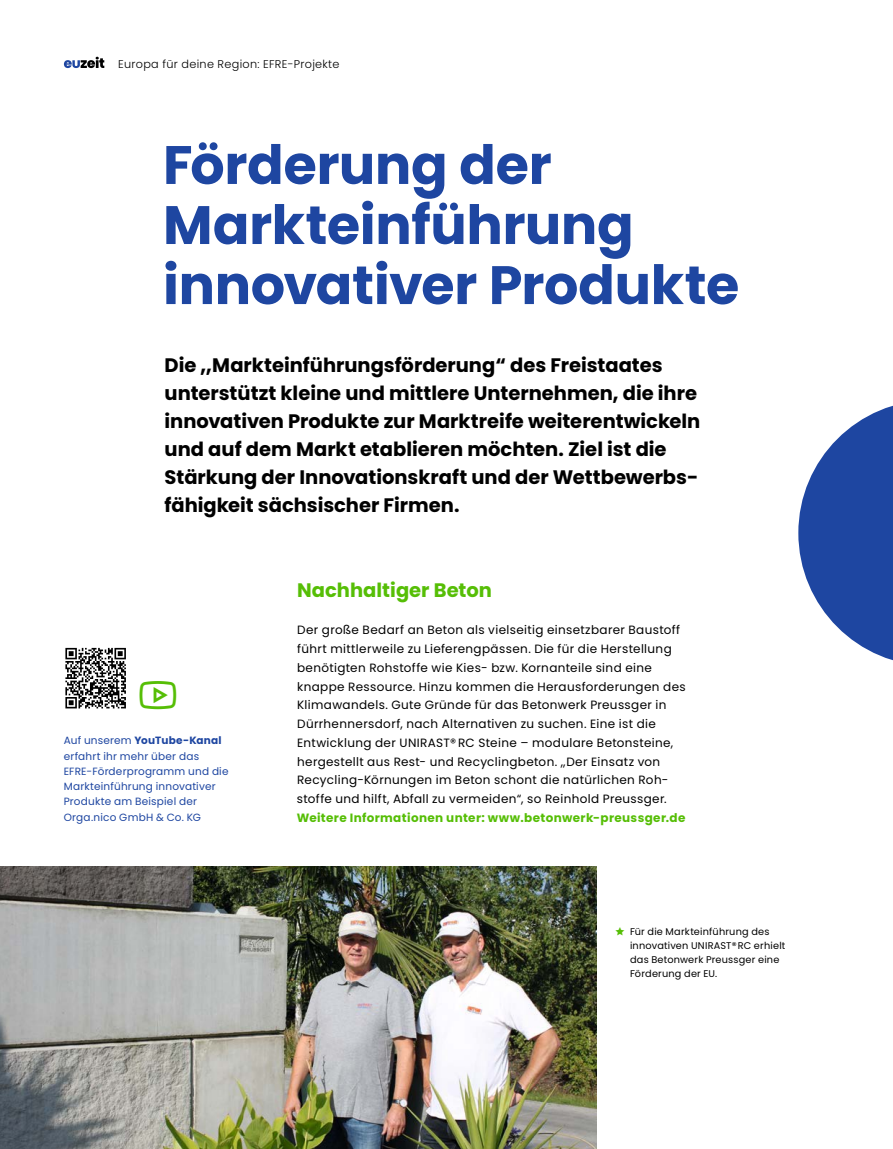
<style>
.page{position:relative;width:893px;height:1149px;background:#fff}
.page>*{position:absolute;margin:0;border:0;box-sizing:border-box;transform-origin:0 0}
.Head_2_-_36pt{font:700 54px/60px "Poppins";letter-spacing:-.005em;color:#1e46a1}
.Teasertext{font:700 19.5px/28px "Poppins";color:#000}
.Head_3{font:700 19.5px "Poppins";color:#56be06}
.Fließtext{font:12px/18.8px "Poppins";letter-spacing:.03em;color:#000}
.t1{font:300 11.25px "Poppins";letter-spacing:.025em;color:#000}
.Infotext{font:10.5px/15.3px "Poppins";letter-spacing:.02em;color:#1e46a1}
.t2{font:9.75px/14.1px "Poppins";letter-spacing:.02em;color:#000}
.s1{font-weight:700}
.s2{font-weight:700;color:#56be06}
.s3{font-family:"la solid 900";color:#56be06}
</style>
<div class="page">
<svg style="left:64px;top:57px;width:40px;height:11px"></svg>
<img style="left:0;top:866px;width:597px;height:282px">
<svg style="left:65px;top:708px;width:61px;height:1px"></svg>
<svg style="left:65px;top:647px;width:61px;height:61px"></svg>
<svg style="left:798px;top:405px;width:95px;height:256px"></svg>
<p class="t1" style="left:118px;top:58px;width:223px">Europa für deine Region: EFRE-Projekte</p>
<h2 class="Head_2_-_36pt" style="left:163px;top:135px;width:578px">Förderung der<br>Markteinführung innovativer Produkte</h2>
<p class="Teasertext" style="left:165px;top:351px;width:537px">Die „Markteinführungsförderung“ des Freistaates unterstützt kleine und mittlere Unternehmen, die ihre innovativen Produkte zur Marktreife weiterentwickeln und auf dem Markt etablieren möchten. Ziel ist die Stärkung der Innovationskraft und der Wettbewerbs&shy;fähigkeit sächsischer Firmen.</p>
<p class="Infotext" style="left:64px;top:732px;width:166px">Auf unserem <span class="s1">YouTube-Kanal </span>erfahrt ihr mehr über das<br>EFRE-Förderprogramm und die<br>Markteinführung innovativer<br>Produkte am Beispiel der<br>Orga.nico GmbH &amp; Co. KG</p>
<h3 class="Head_3" style="left:297px;top:578px;width:197px">Nachhaltiger Beton</h3>
<p class="Fließtext" style="left:297px;top:620px;width:391px">Der große Bedarf an Beton als vielseitig einsetzbarer Baustoff führt mittlerweile zu Lieferengpässen. Die für die Herstellung benötigten Rohstoffe wie Kies- bzw. Kornanteile sind eine knappe Ressource. Hinzu kommen die Herausforderungen des Klimawandels. Gute Gründe für das Betonwerk Preussger in Dürrhennersdorf, nach Alternativen zu suchen. Eine ist die Entwicklung der UNIRAST® RC Steine – modulare Betonsteine, hergestellt aus Rest- und Recyclingbeton. „Der Einsatz von Recycling-Körnungen im Beton schont die natürlichen Roh&shy;stoffe und hilft, Abfall zu vermeiden“, so Reinhold Preussger.<br><span class="s2">Weitere Informationen unter: www.betonwerk-preussger.de</span></p>
<p class="t2" style="left:630px;top:923px;width:157px;text-indent:-15px"><span class="s3">b</span> Für die Markteinführung des innovativen UNIRAST®RC erhielt das Betonwerk Preussger eine<br>Förderung der EU.</p>
</div>
